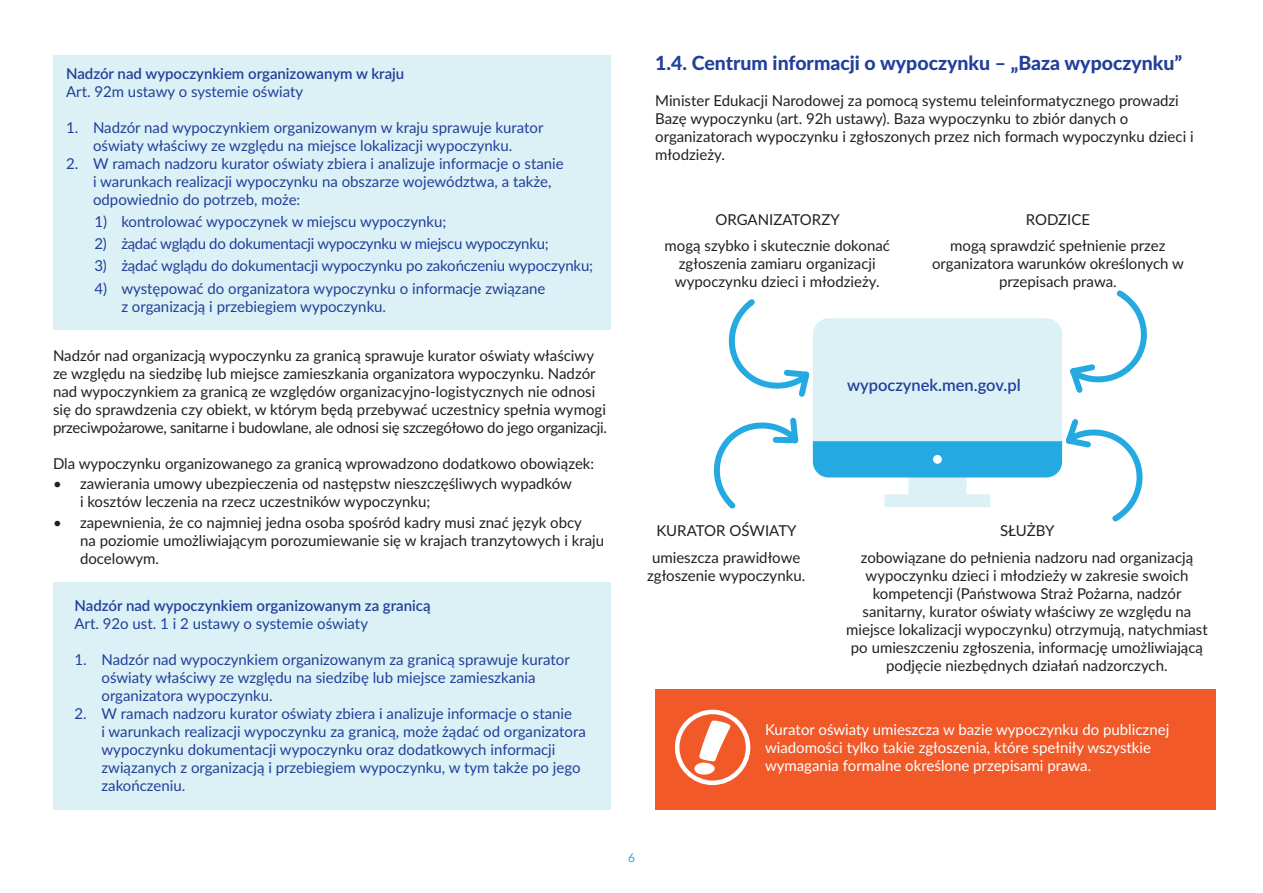
<style>
.page{position:relative;width:1263px;height:893px;background:#fff}
.page>*{position:absolute;margin:0;border:0;box-sizing:border-box;transform-origin:0 0}
.subheader1_1{font:800 19.5px "Lato";color:#223f99}
.tekst{font:600 16.5px "Lato";color:#223f99}
.tekst-2{font:15px/18px "Lato";color:#231f20}
.tekst-3{font:15px/18px "Lato";color:#223f99}
.wazne{font:15px/18px "Lato";color:#fff}
.tekst-4{font:600 15px "Lato";color:#223f99}
.tekst-5{font:15px "Lato";letter-spacing:-.02em;color:#223f99}
.t1{font:12px "Lato";color:#24aae1}
</style>
<div class="page">
<div style="left:53px;top:582px;width:557px;height:227px;background:#dcf1f6"></div>
<div style="left:655px;top:689px;width:560px;height:120px;background:#f15929"></div>
<svg style="left:675px;top:710px;width:75px;height:75px"></svg>
<div style="left:53px;top:55px;width:557px;height:275px;background:#dcf1f6"></div>
<svg style="left:713px;top:290px;width:434px;height:232px"></svg>
<p class="subheader1_1" style="left:655px;top:48px;width:529px">1.4. Centrum informacji o wypoczynku – „Baza wypoczynku”</p>
<p class="tekst-2" style="left:655px;top:91px;width:540px">Minister Edukacji Narodowej za pomocą systemu teleinformatycznego prowadzi Bazę wypoczynku (art. 92h ustawy). Baza wypoczynku to zbiór danych o organizatorach wypoczynku i zgłoszonych przez nich formach wypoczynku dzieci i młodzieży.</p>
<p class="tekst-4" style="left:66px;top:62px;width:340px">Nadzór nad wypoczynkiem organizowanym w kraju</p>
<p class="tekst-3" style="left:66px;top:81px;width:239px">Art. 92m ustawy o systemie oświaty</p>
<p class="tekst-3" style="left:66px;top:117px;width:479px;text-align:center">1. Nadzór nad wypoczynkiem organizowanym w kraju sprawuje kurator oświaty właściwy ze względu na miejsce lokalizacji wypoczynku.</p>
<p class="tekst-3" style="left:93px;top:153px;width:472px;text-indent:-27px">2. W ramach nadzoru kurator oświaty zbiera i analizuje informacje o stanie i warunkach realizacji wypoczynku na obszarze województwa, a także, odpowiednio do potrzeb, może:</p>
<p class="tekst-3" style="left:94px;top:212px;width:353px">1) kontrolować wypoczynek w miejscu wypoczynku;</p>
<p class="tekst-5" style="left:94px;top:233px;width:456px">2) żądać wglądu do dokumentacji wypoczynku w miejscu wypoczynku;</p>
<p class="tekst-3" style="left:94px;top:256px;width:500px">3) żądać wglądu do dokumentacji wypoczynku po zakończeniu wypoczynku;</p>
<p class="tekst-3" style="left:121px;top:278px;width:426px;text-indent:-27px">4) występować do organizatora wypoczynku o informacje związane z organizacją i przebiegiem wypoczynku.</p>
<p class="tekst-2" style="left:53px;top:346px;width:555px">Nadzór nad organizacją wypoczynku za granicą sprawuje kurator oświaty właściwy ze względu na siedzibę lub miejsce zamieszkania organizatora wypoczynku. Nadzór nad wypoczynkiem za granicą ze względów organizacyjno-logistycznych nie odnosi się do sprawdzenia czy obiekt, w którym będą przebywać uczestnicy spełnia wymogi przeciwpożarowe, sanitarne i budowlane, ale odnosi się szczegółowo do jego organizacji.</p>
<p class="tekst-2" style="left:53px;top:454px;width:543px">Dla wypoczynku organizowanego za granicą wprowadzono dodatkowo obowiązek:</p>
<p class="tekst-2" style="left:80px;top:474px;width:493px;text-indent:-27px">• zawierania umowy ubezpieczenia od następstw nieszczęśliwych wypadków i kosztów leczenia na rzecz uczestników wypoczynku;</p>
<p class="tekst-2" style="left:80px;top:513px;width:526px;text-indent:-27px">• zapewnienia, że co najmniej jedna osoba spośród kadry musi znać język obcy<br>na poziomie umożliwiającym porozumiewanie się w krajach tranzytowych i kraju docelowym.</p>
<p class="tekst-2" style="left:656px;top:521px;width:142px">KURATOR OŚWIATY</p>
<p class="tekst-2" style="left:715px;top:210px;width:126px">ORGANIZATORZY</p>
<p class="tekst-2" style="left:665px;top:236px;width:227px;text-align:center">mogą szybko i skutecznie dokonać zgłoszenia zamiaru organizacji wypoczynku dzieci i młodzieży.</p>
<p class="tekst-2" style="left:1026px;top:210px;width:66px">RODZICE</p>
<p class="tekst-2" style="left:932px;top:236px;width:253px;text-align:center">mogą sprawdzić spełnienie przez organizatora warunków określonych w przepisach prawa.</p>
<p class="tekst" style="left:847px;top:373px;width:175px">wypoczynek.men.gov.pl</p>
<p class="tekst-2" style="left:1000px;top:521px;width:56px">SŁUŻBY</p>
<p class="tekst-2" style="left:846px;top:547px;width:363px;text-align:center">zobowiązane do pełnienia nadzoru nad organizacją wypoczynku dzieci i młodzieży w zakresie swoich kompetencji (Państwowa Straż Pożarna, nadzór sanitarny, kurator oświaty właściwy ze względu na miejsce lokalizacji wypoczynku) otrzymują, natychmiast po umieszczeniu zgłoszenia, informację umożliwiającą podjęcie niezbędnych działań nadzorczych.</p>
<p class="tekst-2" style="left:647px;top:547px;width:160px;text-align:center">umieszcza prawidłowe zgłoszenie wypoczynku.</p>
<p class="tekst-4" style="left:74px;top:595px;width:358px">Nadzór nad wypoczynkiem organizowanym za granicą</p>
<p class="tekst-3" style="left:74px;top:614px;width:295px">Art. 92o ust. 1 i 2 ustawy o systemie oświaty</p>
<p class="tekst-3" style="left:101px;top:650px;width:470px;text-indent:-27px">1. Nadzór nad wypoczynkiem organizowanym za granicą sprawuje kurator oświaty właściwy ze względu na siedzibę lub miejsce zamieszkania organizatora wypoczynku.</p>
<p class="tekst-3" style="left:101px;top:704px;width:486px;text-indent:-27px">2. W ramach nadzoru kurator oświaty zbiera i analizuje informacje o stanie<br>i warunkach realizacji wypoczynku za granicą, może żądać od organizatora wypoczynku dokumentacji wypoczynku oraz dodatkowych informacji związanych z organizacją i przebiegiem wypoczynku, w tym także po jego zakończeniu.</p>
<p class="wazne" style="left:765px;top:720px;width:406px">Kurator oświaty umieszcza w bazie wypoczynku do publicznej wiadomości tylko takie zgłoszenia, które spełniły wszystkie wymagania formalne określone przepisami prawa.</p>
<p class="t1" style="left:628px;top:849px;width:8px">6</p>
</div>
